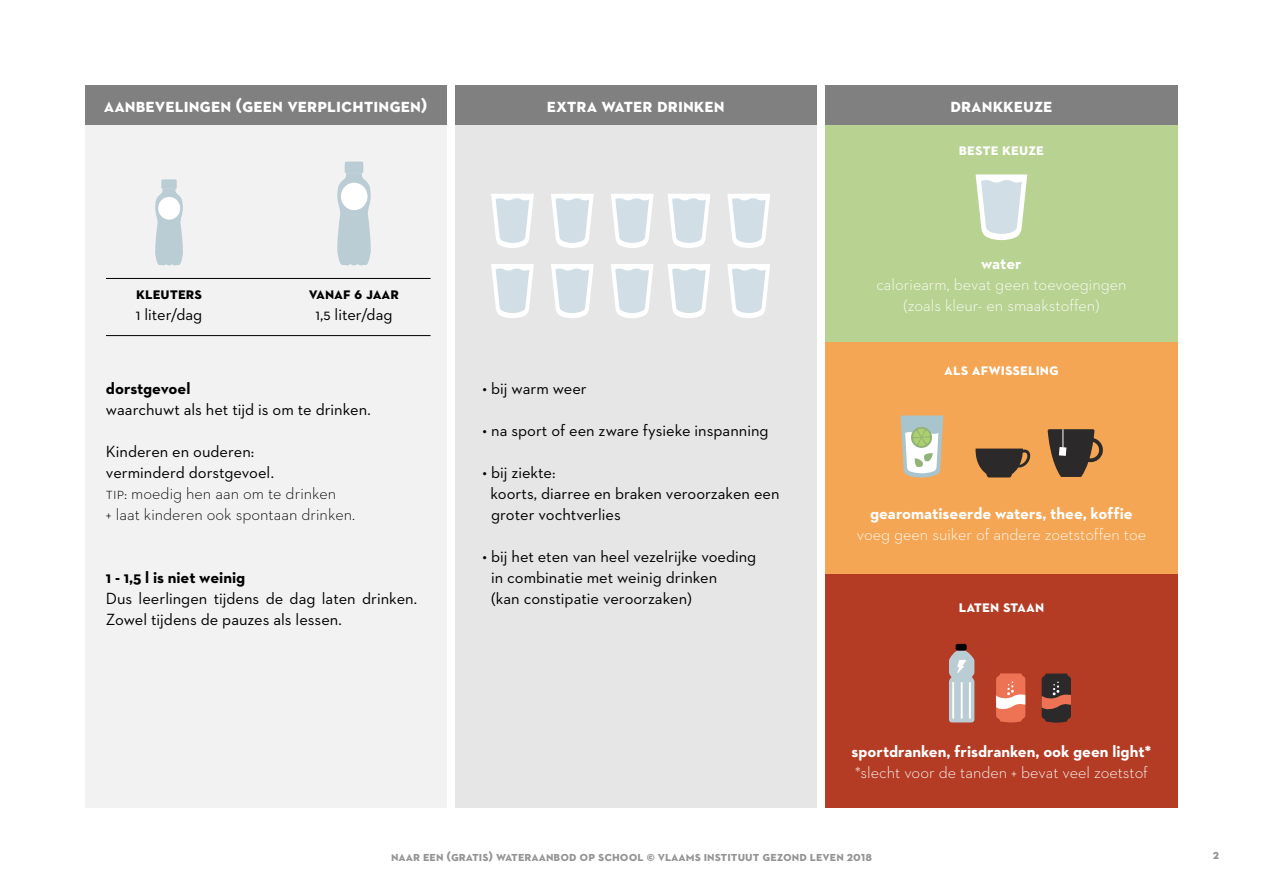
<style>
.page{position:relative;width:1263px;height:893px;background:#fff}
.page>*{position:absolute;margin:0;border:0;box-sizing:border-box;transform-origin:0 0}
.t1{font:700 19.5px "Neutraface 2 Text";color:#fff}
.t2{font:16.5px/21px "Neutraface 2 Text";color:#000}
.t3{font:300 16.5px/21px "Neutraface 2 Text";color:#fff;text-align:center}
.t4{font:700 16.5px "Neutraface 2 Text";color:#fff}
.t5{font:300 16.5px/21px "Neutraface 2 Text";color:#000}
.t6{font:700 16.5px "Neutraface 2 Text";color:#000}
.t7{font:700 13.5px "Neutraface 2 Text";color:#959494}
</style>
<div class="page">
<div style="left:85px;top:125px;width:361px;height:683px;background:#f2f2f2"></div>
<div style="left:455px;top:125px;width:361px;height:683px;background:#e6e6e6"></div>
<div style="left:825px;top:125px;width:353px;height:217px;background:#b8d291"></div>
<div style="left:825px;top:342px;width:353px;height:232px;background:#f5a654"></div>
<div style="left:825px;top:574px;width:353px;height:234px;background:#b43c25"></div>
<div style="left:85px;top:85px;width:361px;height:40px;background:#808080"></div>
<div style="left:455px;top:85px;width:361px;height:40px;background:#808080"></div>
<div style="left:825px;top:85px;width:353px;height:40px;background:#808080"></div>
<svg style="left:155px;top:179px;width:28px;height:87px"></svg>
<div style="left:158px;top:197px;width:22px;height:23px;background:#fff;border-radius:50%"></div>
<svg style="left:337px;top:162px;width:34px;height:104px"></svg>
<div style="left:341px;top:183px;width:26px;height:27px;background:#fff;border-radius:50%"></div>
<hr style="left:106px;top:335px;width:325px;height:1px;background:#000">
<hr style="left:106px;top:278px;width:325px;height:1px;background:#000">
<svg style="left:975px;top:174px;width:52px;height:66px;background:#dae6df"></svg>
<svg style="left:491px;top:194px;width:43px;height:54px"></svg>
<svg style="left:491px;top:264px;width:43px;height:54px"></svg>
<svg style="left:668px;top:194px;width:42px;height:54px"></svg>
<svg style="left:668px;top:264px;width:42px;height:54px"></svg>
<svg style="left:551px;top:194px;width:43px;height:54px"></svg>
<svg style="left:551px;top:264px;width:43px;height:54px"></svg>
<svg style="left:727px;top:194px;width:43px;height:54px"></svg>
<svg style="left:727px;top:264px;width:43px;height:54px"></svg>
<svg style="left:611px;top:194px;width:43px;height:54px"></svg>
<svg style="left:611px;top:264px;width:43px;height:54px"></svg>
<svg style="left:900px;top:415px;width:43px;height:62px;background:#c9d2c0"></svg>
<svg style="left:975px;top:449px;width:56px;height:28px"></svg>
<svg style="left:1048px;top:429px;width:55px;height:47px"></svg>
<svg style="left:996px;top:673px;width:29px;height:50px"></svg>
<div style="left:956px;top:644px;width:11px;height:6px;background:#000;border-radius:2px"></div>
<svg style="left:949px;top:650px;width:25px;height:72px;background:#c3cbd0"></svg>
<svg style="left:1042px;top:673px;width:29px;height:50px"></svg>
<p class="t1" style="left:104px;top:93px;width:325px">aanbevelingen (geen verplichtingen)</p>
<p class="t1" style="left:547px;top:93px;width:179px">extra water drinken</p>
<p class="t1" style="left:950px;top:93px;width:104px">drankkeuze</p>
<p class="t6" style="left:136px;top:283px;width:67px">kleuters</p>
<p class="t2" style="left:136px;top:304px;width:68px">1 liter/dag</p>
<p class="t6" style="left:309px;top:283px;width:92px">vanaf 6 jaar</p>
<p class="t2" style="left:315px;top:304px;width:79px">1,5 liter/dag</p>
<p class="t6" style="left:106px;top:378px;width:86px">dorstgevoel</p>
<p class="t2" style="left:106px;top:399px;width:266px">waarchuwt als het tijd is om te drinken.</p>
<p class="t2" style="left:106px;top:441px;width:170px">Kinderen en ouderen: verminderd dorstgevoel.</p>
<p class="t5" style="left:106px;top:483px;width:251px">tip: moedig hen aan om te drinken<br>+ laat kinderen ook spontaan drinken.</p>
<p class="t6" style="left:106px;top:567px;width:141px">1 - 1,5 l is niet weinig</p>
<p class="t2" style="left:106px;top:588px;width:313px">Dus leerlingen tijdens de dag laten drinken.<br>Zowel tijdens de pauzes als lessen.</p>
<p class="t2" style="left:483px;top:378px;width:106px">• bij warm weer</p>
<p class="t2" style="left:483px;top:420px;width:288px">• na sport of een zware fysieke inspanning</p>
<p class="t2" style="left:490px;top:462px;width:291px;text-indent:-8px">• bij ziekte:<br>koorts, diarree en braken veroorzaken een groter vochtverlies</p>
<p class="t2" style="left:491px;top:546px;width:267px;text-indent:-8px">• bij het eten van heel vezelrijke voeding in combinatie met weinig drinken<br>(kan constipatie veroorzaken)</p>
<p class="t4" style="left:959px;top:139px;width:87px">beste keuze</p>
<p class="t4" style="left:981px;top:253px;width:42px">water</p>
<p class="t3" style="left:876px;top:274px;width:252px">caloriearm, bevat geen toevoegingen (zoals kleur- en smaakstoffen)</p>
<p class="t4" style="left:944px;top:359px;width:116px">als afwisseling</p>
<p class="t4" style="left:870px;top:503px;width:264px">gearomatiseerde waters, thee, koffie</p>
<p class="t3" style="left:857px;top:523px;width:291px">voeg geen suiker of andere zoetstoffen toe</p>
<p class="t4" style="left:959px;top:596px;width:87px">laten staan</p>
<p class="t4" style="left:851px;top:740px;width:301px">sportdranken, frisdranken, ook geen light*</p>
<p class="t3" style="left:855px;top:761px;width:295px">*slecht voor de tanden + bevat veel zoetstof</p>
<p class="t7" style="left:391px;top:848px;width:482px">naar een (gratis) wateraanbod op school © vlaams instituut gezond leven 2018</p>
<p class="t7" style="left:1213px;top:846px;width:8px">2</p>
</div>
